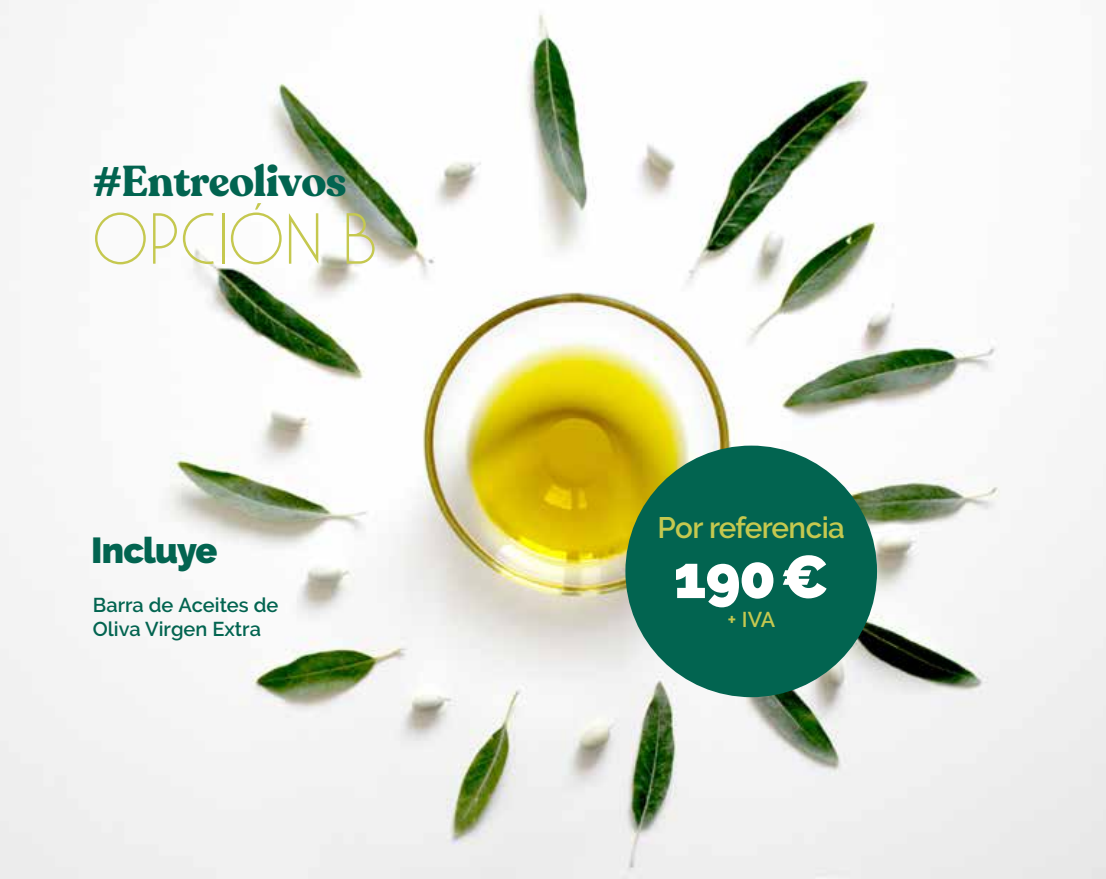
<style>
.page{position:relative;width:1106px;height:879px;background:#fff}
.page>*{position:absolute;margin:0;border:0;box-sizing:border-box;transform-origin:0 0}
.t1{font:300 72px "Saveur Sans";color:#c5c84f}
.t2{font:900 60px "Raleway";color:#fff}
.t3{font:700 42.8px "Recoleta";letter-spacing:-.015em;color:#026450}
.t4{font:900 36px "Raleway";letter-spacing:-.025em;color:#026450}
.t5{font:600 29.6px "Raleway";letter-spacing:-.02em;color:#c5c84f}
.t6{font:600 21.4px "Raleway";color:#c5c84f}
.t7{font:600 20px/24px "Raleway";color:#026450}
</style>
<div class="page">
<img style="left:0;top:0;width:1106px;height:879px">
<div style="left:625px;top:445px;width:252px;height:252px;background:#026450;border-radius:50%"></div>
<h3 class="t3" style="left:93px;top:153px;width:255px">#Entreolivos</h3>
<h1 class="t1" style="left:93px;top:201px;width:285px">Opción B</h1>
<h3 class="t4" style="left:91px;top:529px;width:128px">Incluye</h3>
<p class="t7" style="left:93px;top:593px;width:187px">Barra de Aceites de<br>Oliva Virgen Extra</p>
<h3 class="t5" style="left:657px;top:510px;width:189px">Por referencia</h3>
<h2 class="t2" style="left:673px;top:542px;width:157px">190€</h2>
<p class="t6" style="left:727px;top:607px;width:49px">+ IVA</p>
</div>
